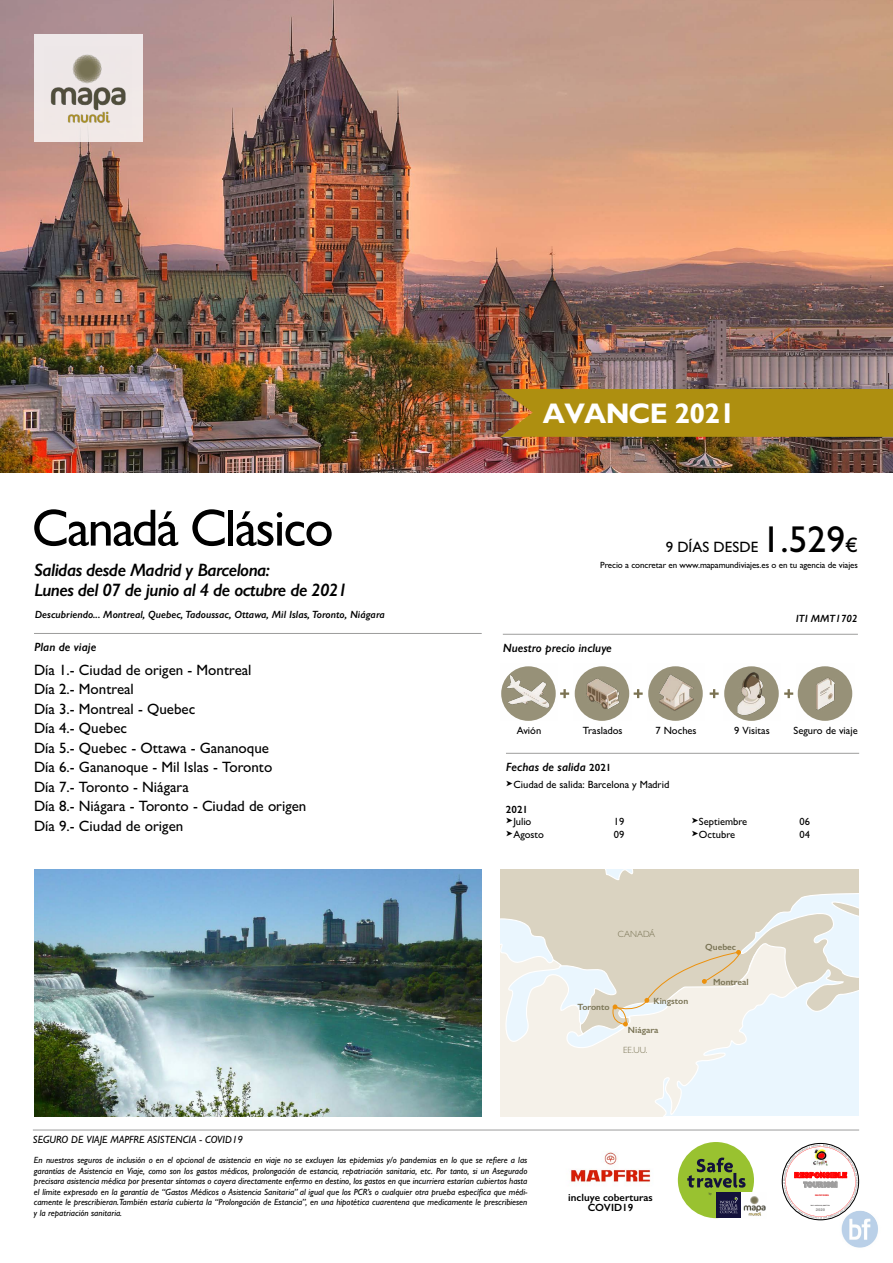
<style>
.page{position:relative;width:893px;height:1263px;background:#fff}
.page>*{position:absolute;margin:0;border:0;box-sizing:border-box;transform-origin:0 0}
.t1{font:500 52.5px "Gill Sans";letter-spacing:-.035em;color:#000}
.t2{font:500 37.5px "Gill Sans";color:#000}
.t3{font:700 28.5px "Gill Sans";letter-spacing:-.025em;color:#fff}
.t4{font:italic 600 18px/20.1px "Gill Sans";letter-spacing:-.03em;color:#000}
.t5{font:500 15px/19.5px "Gill Sans";color:#000}
.t6{font:italic 600 12px "Gill Sans";color:#000}
.t7{font:500 10.5px/12.6px "Gill Sans";color:#000}
.t8{font:italic 600 10.5px "Gill Sans";color:#000}
.t9{font:italic 500 10.5px "Gill Sans";color:#000}
.t10{font:600 10.5px/10.5px "Gill Sans";color:#000;text-align:center}
.t11{font:italic 500 9px/10.5px "Gill Sans";color:#000;text-align:justify}
.t12{font:500 9px "Gill Sans";letter-spacing:-.01em;color:#000}
.t13{font:600 9px "Gill Sans";color:#797354}
.t14{font:300 9px "Gill Sans";color:#797354}
.t15{font:800 7.95px "Franklin Gothic";color:#f00}
.t16{font:800 7.95px "Franklin Gothic";color:#9d9c9c}
.t17{font:800 4.05px "Franklin Gothic";color:#9d9c9c}
.t18{font:800 2.4px "Franklin Gothic";color:#e72b2b}
.t19{font:800 1.65px "Franklin Gothic";color:#605c5c}
.s1{font-size:21px}
.s2{font-style:normal;font-size:10.5px}
.s3{font-family:"Menlo";font-weight:400;font-size:12.3px}
.s4{font-weight:600}
</style>
<div class="page">
<img style="left:0;top:0;width:893px;height:472px">
<div style="left:34px;top:34px;width:108px;height:107px;background:#efe8e8"></div>
<img style="left:50px;top:54px;width:76px;height:69px">
<hr style="left:34px;top:633px;width:448px;height:1px;background:#9d9d9c">
<hr style="left:503px;top:634px;width:355px;height:1px;background:#9d9d9c">
<img style="left:501px;top:666px;width:55px;height:55px">
<img style="left:574px;top:666px;width:56px;height:55px">
<img style="left:648px;top:666px;width:55px;height:55px">
<img style="left:724px;top:666px;width:55px;height:55px">
<img style="left:797px;top:666px;width:56px;height:55px">
<svg style="left:560px;top:689px;width:9px;height:9px"></svg>
<svg style="left:634px;top:689px;width:9px;height:9px"></svg>
<svg style="left:710px;top:689px;width:9px;height:9px"></svg>
<svg style="left:784px;top:689px;width:9px;height:9px"></svg>
<div style="left:500px;top:389px;width:393px;height:48px;background:#ae8f10"></div>
<img style="left:570px;top:1152px;width:81px;height:31px">
<svg style="left:782px;top:1143px;width:77px;height:77px"></svg>
<div style="left:782px;top:1143px;width:77px;height:77px;border:1px solid #000;border-radius:50%"></div>
<hr style="left:33px;top:1130px;width:826px;height:1px;background:#9d9d9c">
<hr style="left:506px;top:753px;width:353px;height:1px;background:#9d9d9c">
<img style="left:34px;top:870px;width:448px;height:246px">
<div style="left:678px;top:1142px;width:76px;height:76px;background:#99c230;border-radius:50%"></div>
<div style="left:716px;top:1193px;width:25px;height:25px;background:#14123b"></div>
<svg style="left:687px;top:1157px;width:59px;height:56px"></svg>
<img style="left:741px;top:1193px;width:25px;height:23px">
<div style="left:500px;top:870px;width:359px;height:246px;background:#eaf6fe"></div>
<svg style="left:798px;top:870px;width:61px;height:142px"></svg>
<svg style="left:500px;top:870px;width:298px;height:246px"></svg>
<svg style="left:609px;top:950px;width:132px;height:76px;background:#e4ddcc"></svg>
<img style="left:826px;top:1196px;width:52px;height:52px">
<h1 class="t1" style="left:32px;top:497px;width:303px">Canadá Clásico</h1>
<h3 class="t4" style="left:34px;top:560px;width:315px">Salidas desde Madrid y Barcelona:<br>Lunes del 07 de junio al 4 de octubre de 2021</h3>
<h3 class="t3" style="left:543px;top:395px;width:194px">AVANCE 2021</h3>
<h2 class="t2" style="left:762px;top:517px;width:98px">1.529<span class="s1">€</span></h2>
<p class="t12" style="left:600px;top:559px;width:259px">Precio a concretar en www.mapamundiviajes.es o en tu agencia de viajes</p>
<h3 class="t5" style="left:666px;top:537px;width:94px">9 DÍAS DESDE</h3>
<p class="t8" style="left:35px;top:608px;width:352px">Descubriendo... Montreal, Quebec, Tadoussac, Ottawa, Mil Islas, Toronto, Niágara</p>
<p class="t8" style="left:796px;top:612px;width:63px">ITI MMT1702</p>
<h3 class="t6" style="left:34px;top:639px;width:64px">Plan de viaje</h3>
<p class="t5" style="left:34px;top:660px;width:274px">Día 1.- Ciudad de origen - Montreal<br>Día 2.- Montreal<br>Día 3.- Montreal - Quebec<br>Día 4.- Quebec<br>Día 5.- Quebec - Ottawa - Gananoque<br>Día 6.- Gananoque - Mil Islas - Toronto<br>Día 7.- Toronto - Niágara<br>Día 8.- Niágara - Toronto - Ciudad de origen<br>Día 9.- Ciudad de origen</p>
<h3 class="t6" style="left:503px;top:640px;width:111px">Nuestro precio incluye</h3>
<p class="t7" style="left:517px;top:724px;width:26px">Avión</p>
<p class="t7" style="left:583px;top:724px;width:41px">Traslados</p>
<p class="t7" style="left:656px;top:724px;width:43px">7 Noches</p>
<p class="t7" style="left:734px;top:724px;width:37px">9 Visitas</p>
<p class="t7" style="left:794px;top:723px;width:66px">Seguro de viaje</p>
<h3 class="t6" style="left:506px;top:759px;width:107px">Fechas de salida <span class="s2">2021</span></h3>
<p class="t7" style="left:506px;top:777px;width:165px"><span class="s3">➤</span>Ciudad de salida: Barcelona y Madrid</p>
<p class="t7" style="left:506px;top:803px;width:27px"><span class="s4">2021 </span><span class="s3">➤</span>Julio</p>
<p class="t7" style="left:614px;top:815px;width:12px">19</p>
<p class="t7" style="left:506px;top:828px;width:39px"><span class="s3">➤</span>Agosto</p>
<p class="t7" style="left:614px;top:828px;width:12px">09</p>
<p class="t7" style="left:692px;top:815px;width:57px"><span class="s3">➤</span>Septiembre</p>
<p class="t7" style="left:800px;top:815px;width:12px">06</p>
<p class="t7" style="left:692px;top:828px;width:45px"><span class="s3">➤</span>Octubre</p>
<p class="t7" style="left:800px;top:828px;width:12px">04</p>
<p class="t14" style="left:618px;top:928px;width:39px">CANADÁ</p>
<p class="t13" style="left:705px;top:941px;width:32px">Quebec</p>
<p class="t13" style="left:713px;top:976px;width:37px">Montreal</p>
<p class="t13" style="left:577px;top:1002px;width:34px">Toronto</p>
<p class="t13" style="left:654px;top:995px;width:36px">Kingston</p>
<p class="t13" style="left:628px;top:1024px;width:32px">Niágara</p>
<p class="t14" style="left:623px;top:1044px;width:26px">EE.UU.</p>
<p class="t9" style="left:33px;top:1133px;width:212px">SEGURO DE VIAJE MAPFRE ASISTENCIA - COVID19</p>
<p class="t11" style="left:34px;top:1155px;width:495px">En nuestros seguros de inclusión o en el opcional de asistencia en viaje no se excluyen las epidemias y/o pandemias en lo que se refiere a las garantías de Asistencia en Viaje, como son los gastos médicos, prolongación de estancia, repatriación sanitaria, etc. Por tanto, si un Asegurado precisara asistencia médica por presentar síntomas o cayera directamente enfermo en destino, los gastos en que incurriera estarían cubiertos hasta el límite expresado en la garantía de “Gastos Médicos o Asistencia Sanitaria” al igual que los PCR’s o cualquier otra prueba específica que médi&shy;camente le prescribieran.También estaría cubierta la “Prolongación de Estancia”, en una hipotética cuarentena que medicamente le prescribiesen y la repatriación sanitaria.</p>
<p class="t10" style="left:568px;top:1192px;width:86px">incluye coberturas<br>COVID19</p>
<p class="t15" style="left:794px;top:1170px;width:54px">RESPONSIBLE</p>
<p class="t16" style="left:803px;top:1179px;width:36px">TOURISM</p>
<p class="t17" style="left:816px;top:1207px;width:11px">2020</p>
<p class="t18" style="left:815px;top:1194px;width:15px">MAPATOURS</p>
<p class="t19" style="left:811px;top:1204px;width:21px">Ref.: 005214-A/8007740</p>
</div>
